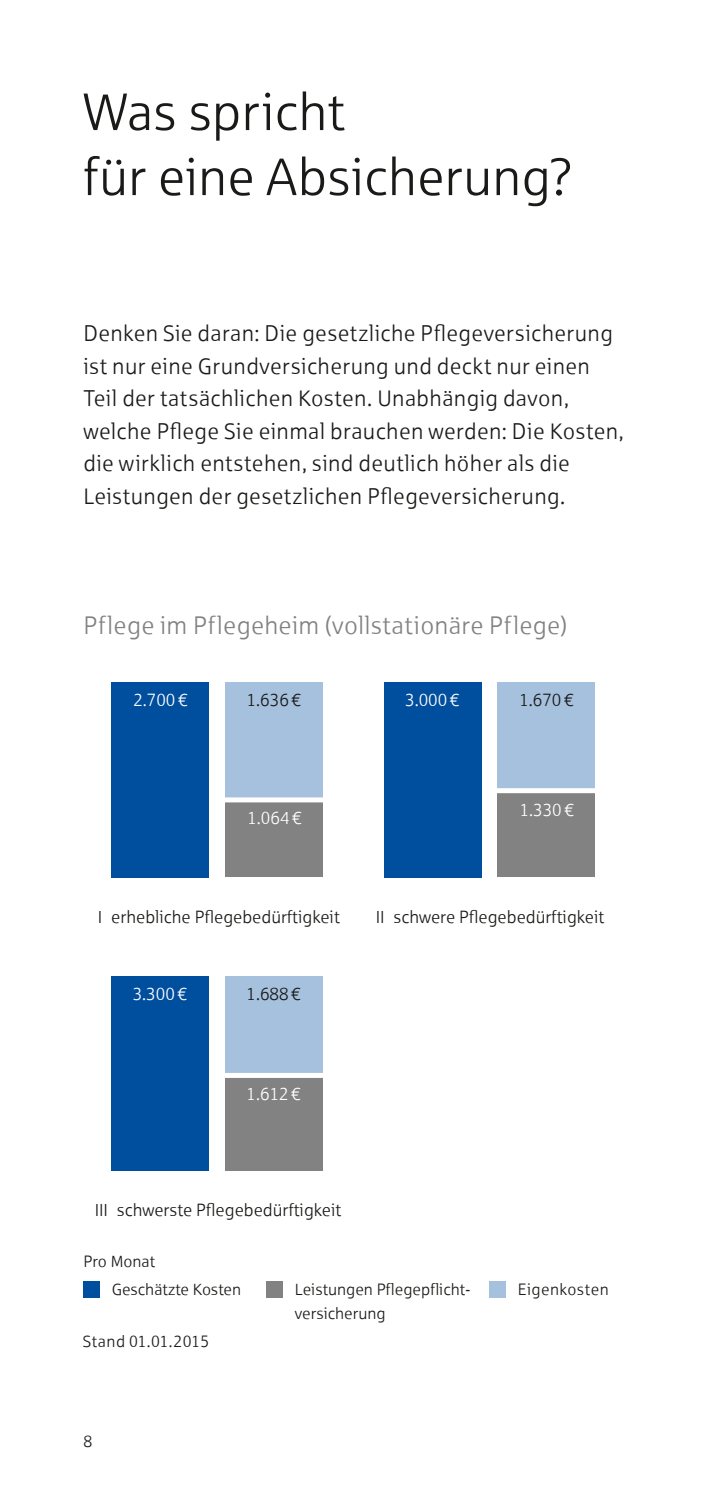
<style>
.page{position:relative;width:709px;height:1489px;background:#fff}
.page>*{position:absolute;margin:0;border:0;box-sizing:border-box;transform-origin:0 0}
.t1{font:52.5px/65px "Sparkasse Lt";color:#1a1a18}
.t2{font:25px "Sparkasse Lt";letter-spacing:.01em;color:#828282}
.t3{font:22.5px/32.5px "Sparkasse Lt";letter-spacing:.015em;color:#1a1a18}
.t4{font:17.5px "Sparkasse Lt";color:#1a1a18}
.t5{font:17.5px "Sparkasse Lt";color:#fff}
.t6{font:16.25px/28.2px "Sparkasse Lt";color:#1a1a18}
.t7{font:16.25px "Sparkasse Lt";letter-spacing:.025em;color:#1a1a18}
</style>
<div class="page">
<div style="left:225px;top:682px;width:98px;height:118px;background:#a6c1dd"></div>
<div style="left:225px;top:800px;width:98px;height:77px;background:#828282"></div>
<div style="left:112px;top:682px;width:97px;height:195px;background:#004e9e"></div>
<div style="left:224px;top:797px;width:100px;height:5px;background:#fff"></div>
<div style="left:497px;top:682px;width:98px;height:108px;background:#a6c1dd"></div>
<div style="left:497px;top:790px;width:98px;height:87px;background:#828282"></div>
<div style="left:384px;top:682px;width:97px;height:195px;background:#004e9e"></div>
<div style="left:496px;top:788px;width:101px;height:5px;background:#fff"></div>
<div style="left:225px;top:975px;width:97px;height:100px;background:#a6c1dd"></div>
<div style="left:225px;top:1075px;width:97px;height:95px;background:#828282"></div>
<div style="left:111px;top:975px;width:98px;height:195px;background:#004e9e"></div>
<div style="left:224px;top:1072px;width:100px;height:5px;background:#fff"></div>
<div style="left:83px;top:1281px;width:16px;height:16px;background:#004e9e"></div>
<div style="left:266px;top:1281px;width:17px;height:16px;background:#828282"></div>
<div style="left:489px;top:1281px;width:16px;height:16px;background:#a6c1dd"></div>
<h1 class="t1" style="left:83px;top:78px;width:492px">Was spricht<br>für eine Absicherung?</h1>
<p class="t3" style="left:83px;top:317px;width:542px">Denken Sie daran: Die gesetzliche Pflegeversicherung ist nur eine Grundversicherung und deckt nur einen Teil der tatsächlichen Kosten. Unabhängig davon, welche Pflege Sie einmal brauchen werden: Die Kosten, die wirklich entstehen, sind deutlich höher als die Leistungen der gesetzlichen Pflegeversicherung.</p>
<p class="t2" style="left:83px;top:610px;width:485px">Pflege im Pflegeheim (vollstationäre Pflege)</p>
<p class="t5" style="left:133px;top:690px;width:56px">2.700€</p>
<p class="t4" style="left:247px;top:690px;width:56px">1.636€</p>
<p class="t5" style="left:405px;top:690px;width:56px">3.000€</p>
<p class="t4" style="left:519px;top:690px;width:56px">1.670€</p>
<p class="t5" style="left:247px;top:807px;width:56px">1.064€</p>
<p class="t4" style="left:98px;top:906px;width:243px">I erhebliche Pflegebedürftigkeit</p>
<p class="t5" style="left:133px;top:983px;width:56px">3.300€</p>
<p class="t4" style="left:246px;top:983px;width:56px">1.688€</p>
<p class="t5" style="left:246px;top:1083px;width:56px">1.612€</p>
<p class="t5" style="left:519px;top:799px;width:56px">1.330€</p>
<p class="t4" style="left:376px;top:906px;width:230px">II schwere Pflegebedürftigkeit</p>
<p class="t4" style="left:95px;top:1199px;width:248px">III schwerste Pflegebedürftigkeit</p>
<p class="t6" style="left:112px;top:1246px;width:131px;text-indent:-28px">Pro Monat<br>Geschätzte Kosten</p>
<p class="t6" style="left:83px;top:1326px;width:128px">Stand 01.01.2015</p>
<p class="t6" style="left:83px;top:1426px;width:10px">8</p>
<p class="t6" style="left:295px;top:1277px;width:177px;line-height:23.8px">Leistungen Pflegepflicht&shy;versicherung</p>
<p class="t7" style="left:518px;top:1279px;width:92px">Eigenkosten</p>
</div>
